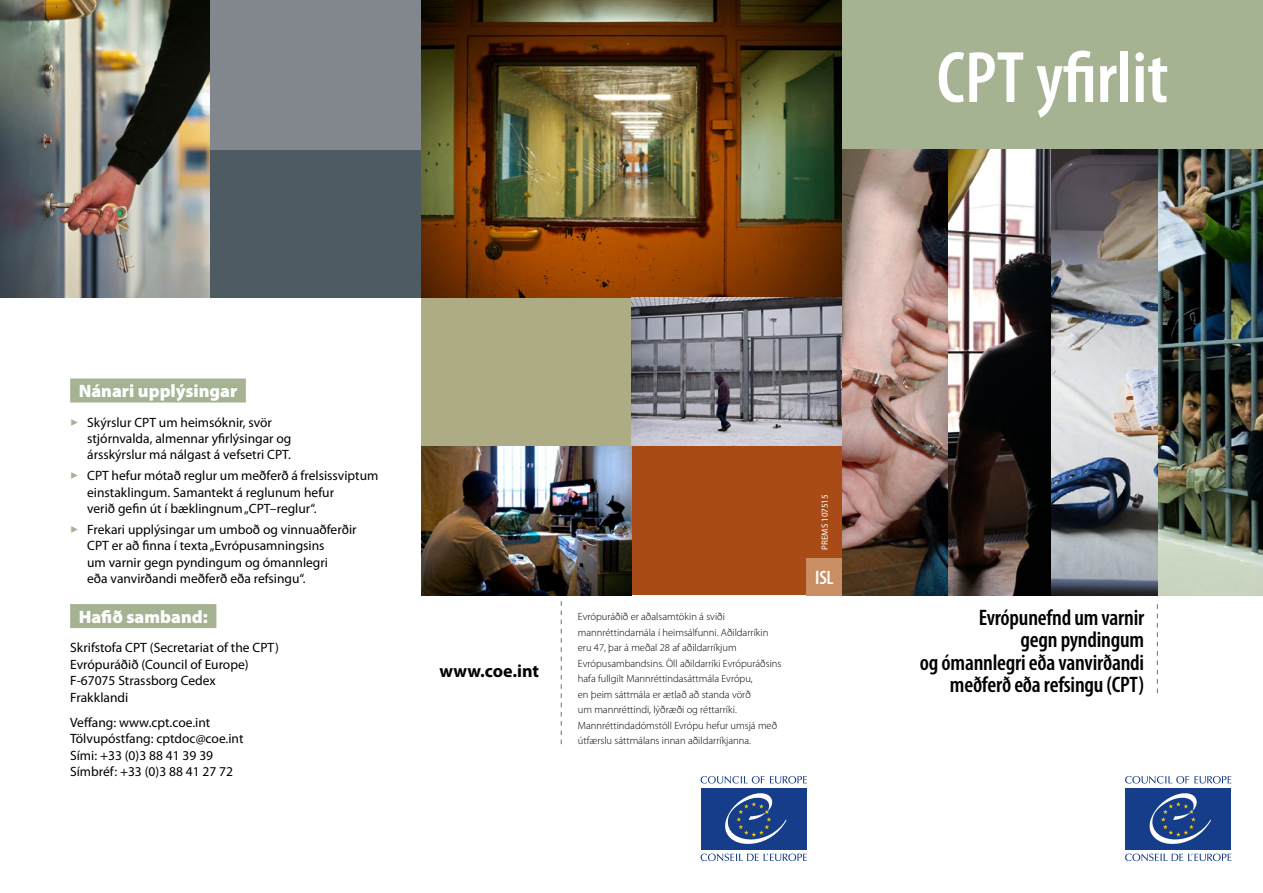
<style>
.page{position:relative;width:1263px;height:893px;background:#fff}
.page>*{position:absolute;margin:0;border:0;box-sizing:border-box;transform-origin:0 0}
.t1{font:600 condensed 73.5px "Myriad Pro";color:#fff}
.t2{font:600 condensed 22.5px/22.5px "Myriad Pro";letter-spacing:-.01em;color:#000;text-align:right}
.t3{font:600 condensed 19.5px "Myriad Pro";color:#fff}
.t4{font:900 18px "Myriad Pro";color:#fff}
.t5{font:700 18px "Myriad Pro";color:#000}
.t6{font:13.5px/16.5px "Myriad Pro";color:#000}
.t7{font:300 10.5px/15.5px "Myriad Pro";color:#000}
.t8{font:9px "Myriad Pro";color:#fff}
.s1{color:#a5b393}
</style>
<div class="page">
<img style="left:1158px;top:149px;width:105px;height:446px">
<img style="left:842px;top:149px;width:316px;height:446px">
<svg style="left:1125px;top:776px;width:106px;height:7px"></svg>
<svg style="left:1125px;top:853px;width:106px;height:8px"></svg>
<div style="left:1125px;top:788px;width:106px;height:61px;background:#153d8a"></div>
<svg style="left:1149px;top:793px;width:62px;height:51px"></svg>
<svg style="left:701px;top:776px;width:106px;height:7px"></svg>
<svg style="left:701px;top:853px;width:106px;height:8px"></svg>
<div style="left:701px;top:788px;width:106px;height:61px;background:#153d8a"></div>
<svg style="left:725px;top:793px;width:62px;height:51px"></svg>
<svg style="left:561px;top:601px;width:1px;height:143px"></svg>
<div style="left:70px;top:378px;width:176px;height:24px;background:#a5b393"></div>
<div style="left:70px;top:604px;width:146px;height:24px;background:#a5b393"></div>
<img style="left:421px;top:0;width:421px;height:298px">
<div style="left:421px;top:298px;width:210px;height:148px;background:#aeac85"></div>
<img style="left:631px;top:298px;width:211px;height:148px">
<img style="left:0;top:0;width:210px;height:298px">
<div style="left:210px;top:149px;width:211px;height:149px;background:#4e5b63"></div>
<div style="left:210px;top:0;width:211px;height:150px;background:#82878d"></div>
<svg style="left:1157px;top:604px;width:1px;height:89px"></svg>
<div style="left:631px;top:446px;width:211px;height:149px;background:#a84b17"></div>
<div style="left:807px;top:558px;width:35px;height:37px;background:#c98e64"></div>
<img style="left:421px;top:446px;width:210px;height:149px">
<div style="left:842px;top:0;width:421px;height:149px;background:#a5b393"></div>
<h1 class="t1" style="left:937px;top:32px;width:233px">CPT yfirlit</h1>
<h3 class="t4" style="left:79px;top:379px;width:160px">Nánari upplýsingar</h3>
<p class="t6" style="left:87px;top:413px;width:206px;text-indent:-17px"><span class="s1">✓</span> Skýrslur CPT um heimsóknir, svör stjórnvalda, almennar yfirlýsingar og ársskýrslur má nálgast á vefsetri CPT.</p>
<p class="t6" style="left:87px;top:467px;width:293px;text-indent:-17px"><span class="s1">✓</span> CPT hefur mótað reglur um meðferð á frelsissviptum einstaklingum. Samantekt á reglunum hefur<br>verið gefin út í bæklingnum „CPT–reglur“.</p>
<p class="t6" style="left:87px;top:521px;width:271px;text-indent:-17px"><span class="s1">✓</span> Frekari upplýsingar um umboð og vinnuaðferðir CPT er að finna í texta „Evrópusamningsins<br>um varnir gegn pyndingum og ómannlegri<br>eða vanvirðandi meðferð eða refsingu“.</p>
<h3 class="t4" style="left:79px;top:605px;width:131px">Hafið samband:</h3>
<p class="t6" style="left:70px;top:639px;width:210px">Skrifstofa CPT (Secretariat of the CPT)<br>Evrópuráðið (Council of Europe)<br>F-67075 Strassborg Cedex<br>Frakklandi</p>
<p class="t6" style="left:70px;top:713px;width:175px">Veffang: www.cpt.coe.int<br>Tölvupóstfang: cptdoc@coe.int<br>Sími: +33 (0)3 88 41 39 39<br>Símbréf: +33 (0)3 88 41 27 72</p>
<h3 class="t5" style="left:439px;top:659px;width:101px">www.coe.int</h3>
<p class="t7" style="left:578px;top:609px;width:205px">Evrópuráðið er aðalsamtökin á sviði mannréttindamála í heimsálfunni. Aðildarríkin eru 47, þar á meðal 28 af aðildarríkjum Evrópusambandsins. Öll aðildarríki Evrópuráðsins hafa fullgilt Mannréttindasáttmála Evrópu,<br>en þeim sáttmála er ætlað að standa vörð<br>um mannréttindi, lýðræði og réttarríki.<br>Mannréttindadómstóll Evrópu hefur umsjá með útfærslu sáttmálans innan aðildarríkjanna.</p>
<p class="t8" style="left:819px;top:550px;width:57px;rotate:-90deg">PREMS 107515</p>
<h3 class="t3" style="left:815px;top:566px;width:20px">ISL</h3>
<h2 class="t2" style="left:920px;top:606px;width:226px">Evrópunefnd um varnir<br>gegn pyndingum<br>og ómannlegri eða vanvirðandi meðferð eða refsingu (CPT)</h2>
</div>
